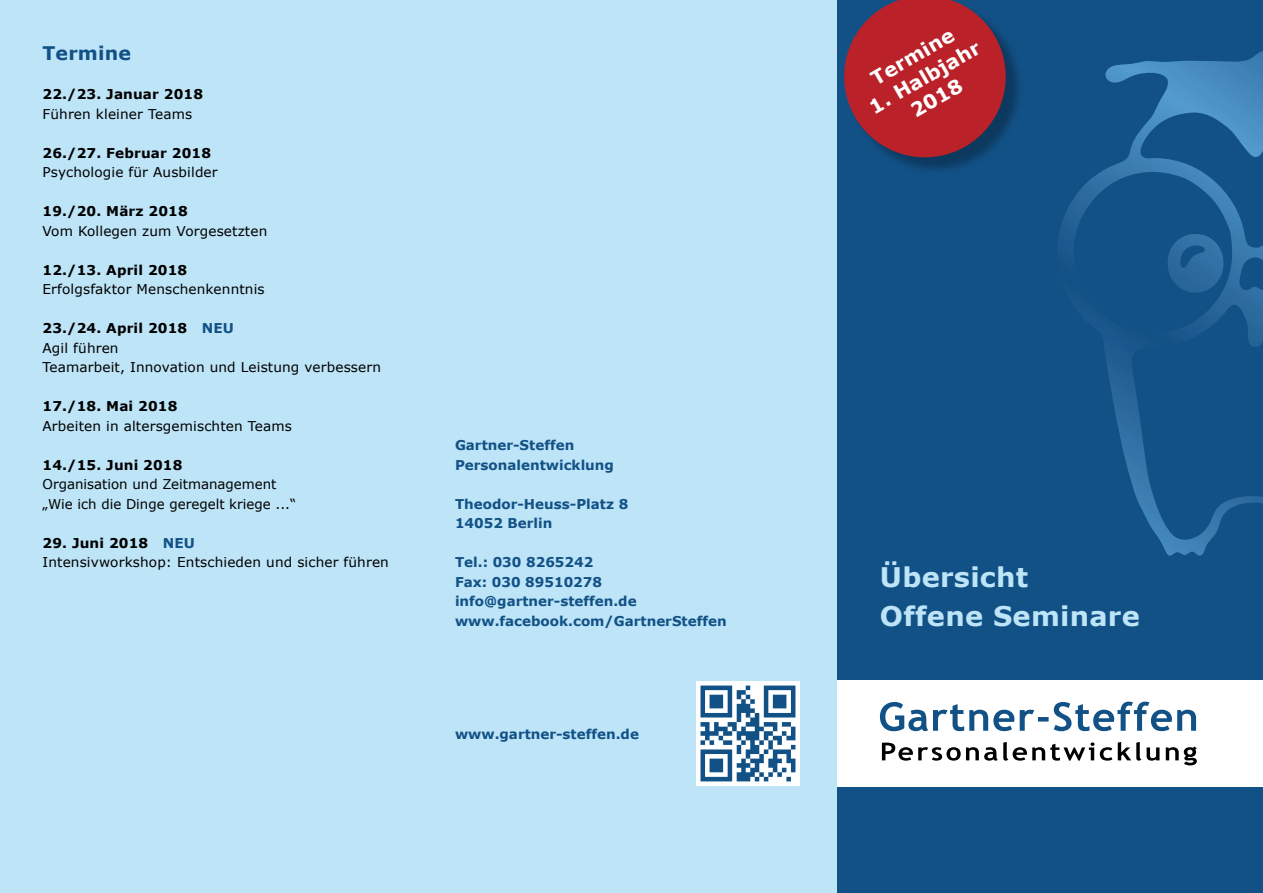
<style>
.page{position:relative;width:1263px;height:893px;background:#fff}
.page>*{position:absolute;margin:0;border:0;box-sizing:border-box;transform-origin:0 0}
.t1{font:700 27px/39px "Verdana";letter-spacing:.01em;color:#bde4f7}
.t2{font:700 19.5px/24px "Verdana";color:#fff;text-align:center}
.t3{font:700 18.75px "Verdana";letter-spacing:.01em;color:#125186}
.t4{font:13.5px/19.5px "Verdana";letter-spacing:.01em;color:#000}
.t5{font:700 13.5px/19.5px "Verdana";color:#125186}
.t6{font:700 13.5px "Verdana";letter-spacing:.01em;color:#000}
.s1{font-weight:700}
.s2{font-weight:700;color:#125186}
</style>
<div class="page">
<div style="left:837px;top:0;width:426px;height:893px;background:#125186"></div>
<svg style="left:1059px;top:51px;width:204px;height:505px"></svg>
<div style="left:412px;top:680px;width:851px;height:107px;background:#fff"></div>
<div style="left:0;top:0;width:837px;height:893px;background:#bde4f7"></div>
<svg style="left:882px;top:742px;width:315px;height:23px"></svg>
<svg style="left:880px;top:702px;width:316px;height:29px"></svg>
<img style="left:696px;top:682px;width:103px;height:103px">
<svg style="left:844px;top:0;width:173px;height:169px"></svg>
<h3 class="t3" style="left:43px;top:40px;width:90px">Termine</h3>
<p class="t6" style="left:43px;top:85px;width:162px">22./23. Januar 2018</p>
<p class="t4" style="left:43px;top:104px;width:151px">Führen kleiner Teams</p>
<p class="t6" style="left:43px;top:143px;width:170px">26./27. Februar 2018</p>
<p class="t4" style="left:43px;top:162px;width:177px">Psychologie für Ausbilder</p>
<p class="t6" style="left:43px;top:202px;width:147px">19./20. März 2018</p>
<p class="t4" style="left:43px;top:221px;width:226px">Vom Kollegen zum Vorgesetzten</p>
<p class="t6" style="left:43px;top:260px;width:146px">12./13. April 2018</p>
<p class="t4" style="left:43px;top:279px;width:224px">Erfolgsfaktor Menschenkenntnis</p>
<p class="t4" style="left:43px;top:318px;width:340px"><span class="s1">23./24. April 2018</span> <span class="s2">NEU<br></span>Agil führen<br>Teamarbeit, Innovation und Leistung verbessern</p>
<p class="t6" style="left:43px;top:397px;width:136px">17./18. Mai 2018</p>
<p class="t4" style="left:43px;top:416px;width:251px">Arbeiten in altersgemischten Teams</p>
<p class="t6" style="left:43px;top:455px;width:141px">14./15. Juni 2018</p>
<p class="t4" style="left:43px;top:474px;width:255px">Organisation und Zeitmanagement „Wie ich die Dinge geregelt kriege ...“</p>
<p class="t4" style="left:43px;top:533px;width:348px"><span class="s1">29. Juni 2018</span> <span class="s2">NEU<br></span>Intensivworkshop: Entschieden und sicher führen</p>
<p class="t5" style="left:455px;top:435px;width:160px">Gartner-Steffen<br>Personalentwicklung</p>
<p class="t5" style="left:455px;top:494px;width:175px">Theodor-Heuss-Platz 8<br>14052 Berlin</p>
<p class="t5" style="left:455px;top:552px;width:273px">Tel.: 030 8265242<br>Fax: 030 89510278 info@gartner-steffen.de www.facebook.com/GartnerSteffen</p>
<p class="t5" style="left:455px;top:724px;width:185px">www.gartner-steffen.de</p>
<h2 class="t2" style="left:866px;top:69px;width:94px;rotate:-30deg">Termine</h2>
<h2 class="t2" style="left:864px;top:98px;width:126px;rotate:-30deg">1. Halbjahr<br>2018</h2>
<h1 class="t1" style="left:880px;top:557px;width:261px">Übersicht<br>Offene Seminare</h1>
</div>
